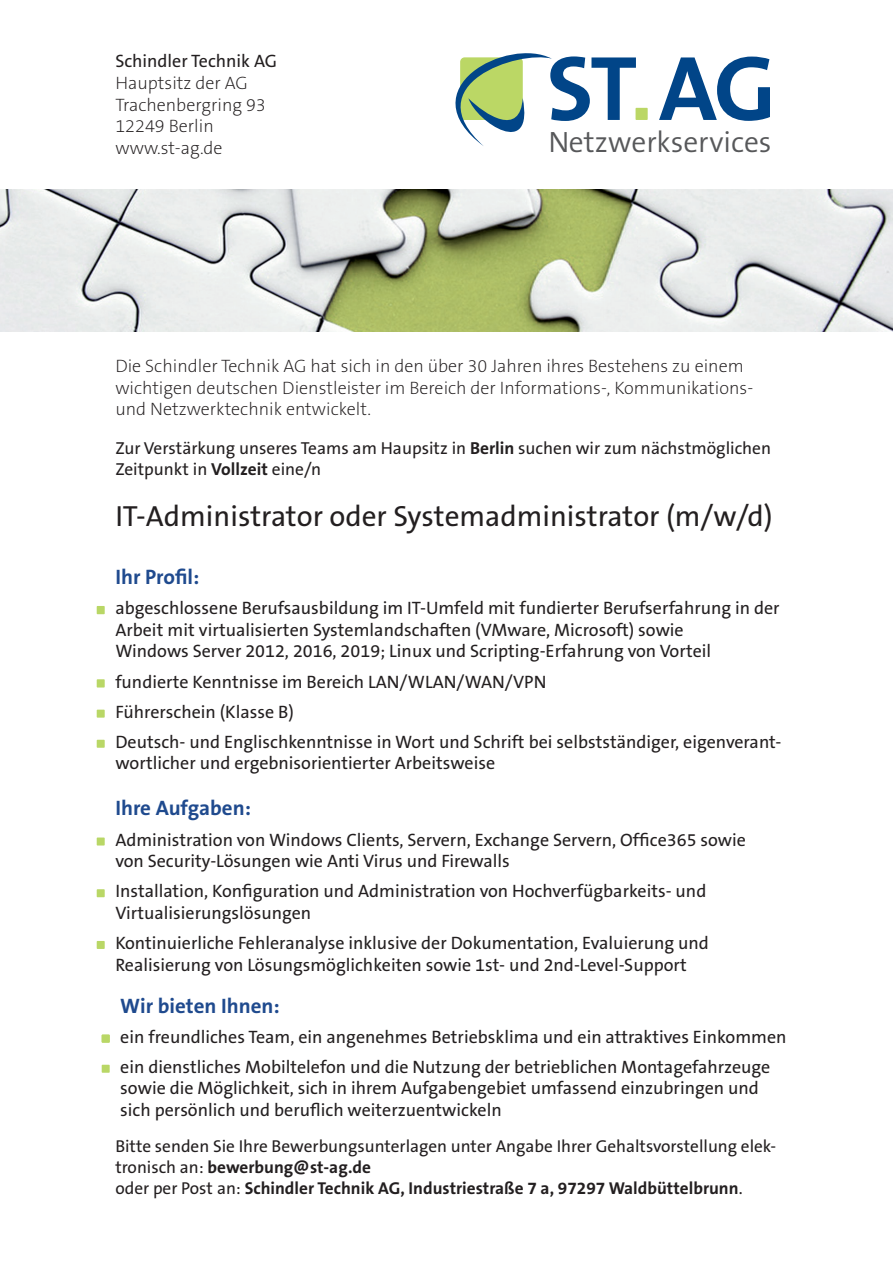
<style>
.page{position:relative;width:893px;height:1263px;background:#fff}
.page>*{position:absolute;margin:0;border:0;box-sizing:border-box;transform-origin:0 0}
.t1{font:300 29.55px "The Sans B4";color:#57585a}
.t2{font:29.25px "The Sans B5 Plain";color:#231f20}
.t3{font:700 21px "The Sans B7";color:#1f4a8e}
.t4{font:18px/21.6px "The Sans B5 Plain";color:#231f20}
.t5{font:200 18px/21.6px "The Sans B2";color:#231f20}
.t6{font:17.4px/21px "The Sans B5 Plain";color:#231f20}
.t7{font:700 17.25px/20.7px "The Sans B7";color:#231f20}
.t8{font:17.25px "The Sans B5 Plain";color:#231f20}
.s1{font-family:"The Sans B7";font-weight:700}
.s2{font-family:"The Sans B5 Plain";font-weight:400}
</style>
<div class="page">
<div style="left:97px;top:606px;width:8px;height:8px;background:#b9d766"></div>
<div style="left:97px;top:679px;width:8px;height:8px;background:#b9d766"></div>
<div style="left:97px;top:710px;width:8px;height:8px;background:#b9d766"></div>
<div style="left:97px;top:740px;width:8px;height:8px;background:#b9d766"></div>
<div style="left:97px;top:837px;width:8px;height:8px;background:#b9d766"></div>
<div style="left:97px;top:889px;width:8px;height:8px;background:#b9d766"></div>
<div style="left:97px;top:941px;width:8px;height:8px;background:#b9d766"></div>
<div style="left:102px;top:1035px;width:8px;height:7px;background:#b9d766"></div>
<div style="left:102px;top:1065px;width:8px;height:8px;background:#b9d766"></div>
<img style="left:0;top:189px;width:893px;height:143px">
<svg style="left:659px;top:57px;width:111px;height:64px"></svg>
<svg style="left:455px;top:53px;width:181px;height:93px"></svg>
<div style="left:636px;top:108px;width:12px;height:12px;background:#bbd765"></div>
<p class="t4" style="left:115px;top:51px;width:163px">Schindler Technik AG</p>
<p class="t5" style="left:115px;top:73px;width:152px">Hauptsitz der AG<br>Trachenbergring 93<br>12249 Berlin www.st-ag.de</p>
<h1 class="t1" style="left:549px;top:126px;width:224px">Netzwerkservices</h1>
<p class="t5" style="left:115px;top:356px;width:639px">Die Schindler Technik AG hat sich in den über 30 Jahren ihres Bestehens zu einem wichtigen deutschen Dienstleister im Bereich der Informations-, Kommunikations&shy;und Netzwerktechnik entwickelt.</p>
<p class="t6" style="left:115px;top:438px;width:657px">Zur Verstärkung unseres Teams am Haupsitz in <span class="s1">Berlin</span> suchen wir zum nächstmöglichen<br>Zeitpunkt in <span class="s1">Vollzeit</span> eine/n</p>
<h2 class="t2" style="left:115px;top:501px;width:659px">IT-Administrator oder Systemadministrator (m/w/d)</h2>
<p class="t3" style="left:115px;top:566px;width:86px">Ihr Profil:</p>
<p class="t4" style="left:115px;top:598px;width:666px">abgeschlossene Berufsausbildung im IT-Umfeld mit fundierter Berufserfahrung in der<br>Arbeit mit virtualisierten Systemlandschaften (VMware, Microsoft) sowie<br>Windows Server 2012, 2016, 2019; Linux und Scripting-Erfahrung von Vorteil</p>
<p class="t4" style="left:115px;top:667px;width:668px;line-height:30.2px">fundierte Kenntnisse im Bereich LAN/WLAN/WAN/VPN<br>Führerschein (Klasse B)<br>Deutsch- und Englischkenntnisse in Wort und Schrift bei selbstständiger, eigenverant-</p>
<p class="t4" style="left:115px;top:753px;width:381px">wortlicher und ergebnisorientierter Arbeitsweise</p>
<p class="t3" style="left:115px;top:797px;width:137px">Ihre Aufgaben:</p>
<p class="t4" style="left:115px;top:829px;width:632px">Administration von Windows Clients, Servern, Exchange Servern, Office365 sowie von Security-Lösungen wie Anti Virus und Firewalls</p>
<p class="t4" style="left:115px;top:881px;width:592px">Installation, Konfiguration und Administration von Hochverfügbarkeits- und<br>Virtualisierungslösungen</p>
<p class="t4" style="left:115px;top:933px;width:595px">Kontinuierliche Fehleranalyse inklusive der Dokumentation, Evaluierung und<br>Realisierung von Lösungsmöglichkeiten sowie 1st- und 2nd-Level-Support</p>
<p class="t3" style="left:120px;top:994px;width:161px">Wir bieten Ihnen:</p>
<p class="t4" style="left:120px;top:1022px;width:668px;line-height:30.2px">ein freundliches Team, ein angenehmes Betriebsklima und ein attraktives Einkommen ein dienstliches Mobiltelefon und die Nutzung der betrieblichen Montagefahrzeuge</p>
<p class="t4" style="left:120px;top:1078px;width:640px">sowie die Möglichkeit, sich in ihrem Aufgabengebiet umfassend einzubringen und sich persönlich und beruflich weiterzuentwickeln</p>
<p class="t8" style="left:115px;top:1137px;width:662px">Bitte senden Sie Ihre Bewerbungsunterlagen unter Angabe Ihrer Gehaltsvorstellung elek-</p>
<p class="t7" style="left:115px;top:1157px;width:629px"><span class="s2">tronisch an:</span> bewerbung@st-ag.de<br><span class="s2">oder per Post an:</span> Schindler Technik AG, Industriestraße 7 a, 97297 Waldbüttelbrunn<span class="s2">.</span></p>
</div>
